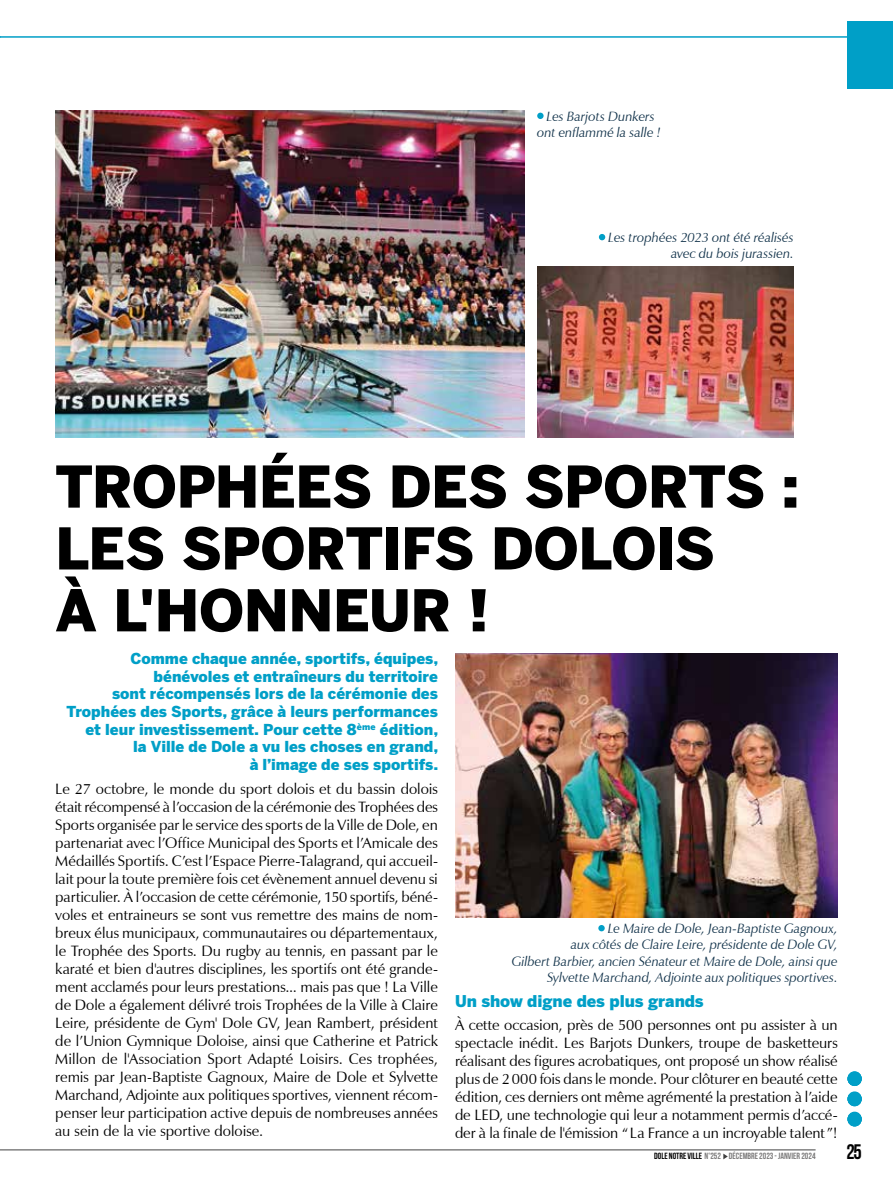
<style>
.page{position:relative;width:893px;height:1191px;background:#fff}
.page>*{position:absolute;margin:0;border:0;box-sizing:border-box;transform-origin:0 0}
.t1{font:900 57px/61.8px "Benton Sans";letter-spacing:-.01em;color:#000}
.t2{font:700 21px "Bebas Neue";color:#000}
.t3{font:900 16.2px "Benton Sans";letter-spacing:-.005em;color:#009fc7}
.t4{font:15px/18px "Zapf Humanist 601 BT";letter-spacing:-.005em;color:#000;text-align:justify}
.t5{font:900 15px/17.7px "Benton Sans";color:#009fc7;text-align:right}
.t6{font:italic 13.5px/16.5px "Zapf Humanist 601 BT";color:#11324a;text-align:right}
.t7{font:700 9px "Bebas Neue";color:#7c7b7b}
.s1{color:#000}
</style>
<div class="page">
<div style="left:847px;top:1071px;width:15px;height:15px;background:#009fc7;border-radius:50%"></div>
<div style="left:847px;top:1112px;width:15px;height:14px;background:#009fc7;border-radius:50%"></div>
<div style="left:847px;top:1092px;width:15px;height:14px;background:#009fc7;border-radius:50%"></div>
<hr style="left:0;top:36px;width:857px;height:2px;background:#009fc7">
<div style="left:847px;top:21px;width:46px;height:68px;background:#009fc7"></div>
<img style="left:55px;top:110px;width:470px;height:328px">
<img style="left:455px;top:654px;width:383px;height:263px">
<div style="left:598px;top:925px;width:7px;height:6px;background:#009fc7;border-radius:50%"></div>
<img style="left:537px;top:267px;width:257px;height:171px">
<svg style="left:599px;top:234px;width:6px;height:6px"></svg>
<div style="left:537px;top:113px;width:7px;height:6px;background:#009fc7;border-radius:50%"></div>
<svg style="left:723px;top:1153px;width:5px;height:6px"></svg>
<hr style="left:0;top:1149px;width:816px;height:1px;background:#000">
<div style="left:847px;top:1111px;width:15px;height:14px;background:#009fc7;border-radius:50%"></div>
<div style="left:847px;top:1091px;width:15px;height:14px;background:#009fc7;border-radius:50%"></div>
<div style="left:847px;top:1071px;width:15px;height:14px;background:#009fc7;border-radius:50%"></div>
<p class="t6" style="left:537px;top:108px;width:125px;text-align:center">Les Barjots Dunkers ont enflammé la salle !</p>
<p class="t6" style="left:608px;top:229px;width:187px">Les trophées 2023 ont été réalisés avec du bois jurassien.</p>
<h1 class="t1" style="left:55px;top:455px;width:745px">TROPHÉES DES SPORTS :<br>LES SPORTIFS DOLOIS<br>À L'HONNEUR !</h1>
<p class="t5" style="left:67px;top:649px;width:373px">Comme chaque année, sportifs, équipes, bénévoles et entraîneurs du territoire<br>sont récompensés lors de la cérémonie des Trophées des Sports, grâce à leurs performances et leur investissement. Pour cette 8<sup>ème</sup> édition,<br>la Ville de Dole a vu les choses en grand,<br>à l’image de ses sportifs.</p>
<p class="t4" style="left:55px;top:780px;width:384px">Le 27 octobre, le monde du sport dolois et du bassin dolois était récompensé à l’occasion de la cérémonie des Trophées des Sports organisée par le service des sports de la Ville de Dole, en partenariat avec l’Office Municipal des Sports et l’Amicale des Médaillés Sportifs. C’est l’Espace Pierre-Talagrand, qui accueil&shy;lait pour la toute première fois cet évènement annuel devenu si particulier. À l’occasion de cette cérémonie, 150 sportifs, béné&shy;voles et entraineurs se sont vus remettre des mains de nom&shy;breux élus municipaux, communautaires ou départementaux, le Trophée des Sports. Du rugby au tennis, en passant par le karaté et bien d'autres disciplines, les sportifs ont été grande&shy;ment acclamés pour leurs prestations... mais pas que ! La Ville de Dole a également délivré trois Trophées de la Ville à Claire Leire, présidente de Gym' Dole GV, Jean Rambert, président de l’Union Gymnique Doloise, ainsi que Catherine et Patrick Millon de l'Association Sport Adapté Loisirs. Ces trophées, remis par Jean-Baptiste Gagnoux, Maire de Dole et Sylvette Marchand, Adjointe aux politiques sportives, viennent récom&shy;penser leur participation active depuis de nombreuses années au sein de la vie sportive doloise.</p>
<p class="t6" style="left:512px;top:920px;width:327px">Le Maire de Dole, Jean-Baptiste Gagnoux,<br>aux côtés de Claire Leire, présidente de Dole GV,<br>Gilbert Barbier, ancien Sénateur et Maire de Dole, ainsi que Sylvette Marchand, Adjointe aux politiques sportives.</p>
<p class="t3" style="left:455px;top:991px;width:250px">Un show digne des plus grands</p>
<p class="t4" style="left:455px;top:1015px;width:384px">À cette occasion, près de 500 personnes ont pu assister à un spectacle inédit. Les Barjots Dunkers, troupe de basketteurs réalisant des figures acrobatiques, ont proposé un show réalisé plus de 2000 fois dans le monde. Pour clôturer en beauté cette édition, ces derniers ont même agrémenté la prestation à l’aide de LED, une technologie qui leur a notamment permis d’accé&shy;der à la finale de l'émission “La France a un incroyable talent ”!</p>
<p class="t7" style="left:654px;top:1151px;width:163px"><span class="s1">DOLE NOTRE VILLE</span> N°252 DÉCEMBRE 2023 - JANVIER 2024</p>
<h2 class="t2" style="left:846px;top:1140px;width:17px">25</h2>
</div>
